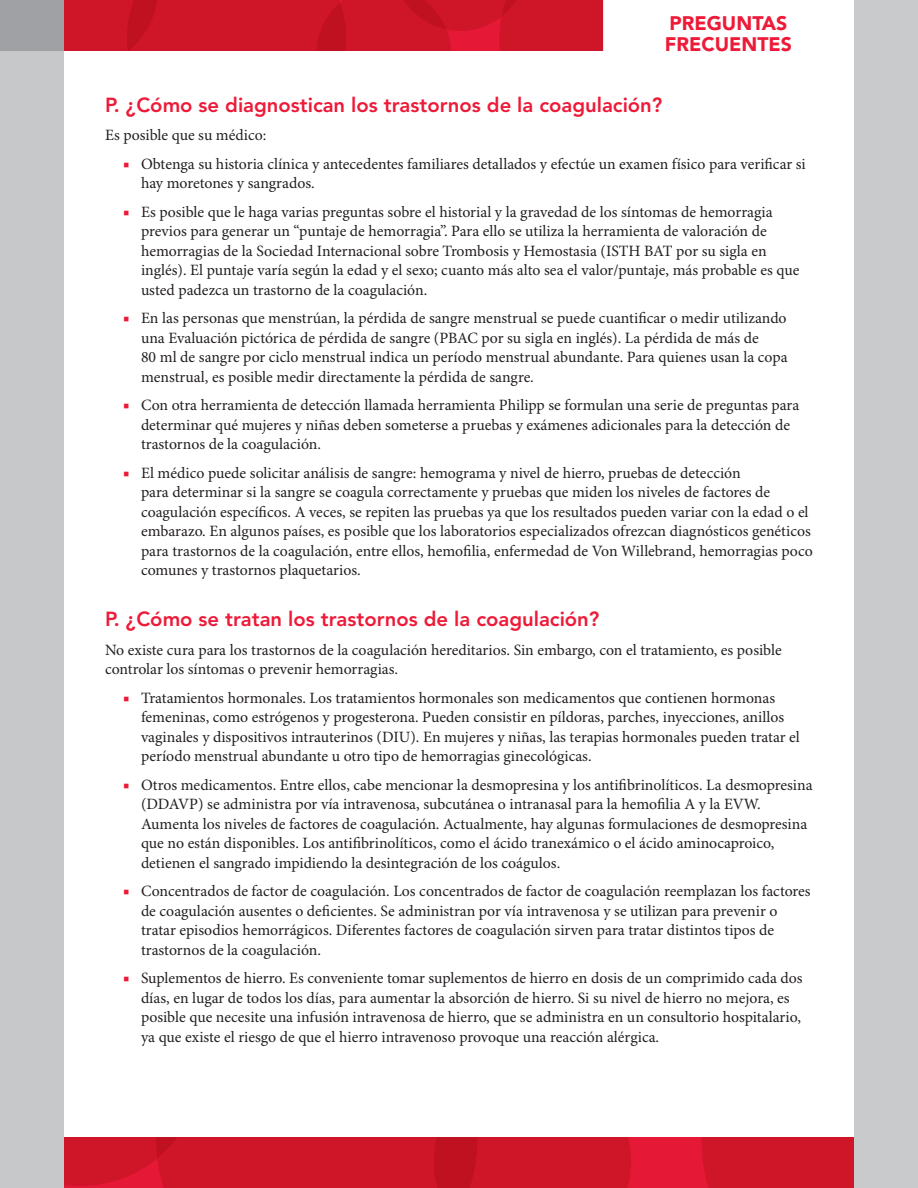
<style>
.page{position:relative;width:918px;height:1188px;background:#fff}
.page>*{position:absolute;margin:0;border:0;box-sizing:border-box;transform-origin:0 0}
.L2{font:800 20.25px "Avenir LT Std";color:#ed1a38}
.t1{font:900 19.5px/20.4px "Avenir LT Std";color:#ed1a38}
.Body{font:15.75px/19.5px "Minion Pro";color:#231f20}
.s1{color:#ed1a38}
</style>
<div class="page">
<div style="left:0;top:51px;width:64px;height:1137px;background:#c7c8ca"></div>
<div style="left:854px;top:0;width:64px;height:1188px;background:#c9cacc"></div>
<div style="left:64px;top:1137px;width:790px;height:51px;background:#e51836"></div>
<svg style="left:64px;top:1137px;width:567px;height:51px;background:#ce1528"></svg>
<div style="left:702px;top:1137px;width:152px;height:51px;background:#cf1629"></div>
<div style="left:0;top:0;width:64px;height:51px;background:#a0a1a5"></div>
<svg style="left:64px;top:0;width:539px;height:51px;background:#ce1528"></svg>
<p class="t1" style="left:665px;top:13px;width:129px">PREGUNTAS<br>FRECUENTES</p>
<p class="L2" style="left:105px;top:93px;width:559px">P. ¿Cómo se diagnostican los trastornos de la coagulación?</p>
<p class="Body" style="left:105px;top:126px;width:163px">Es posible que su médico:</p>
<p class="Body" style="left:141px;top:155px;width:666px;text-indent:-18px"><span class="s1">■</span> Obtenga su historia clínica y antecedentes familiares detallados y efectúe un examen físico para verificar si hay moretones y sangrados.</p>
<p class="Body" style="left:141px;top:203px;width:660px;text-indent:-18px"><span class="s1">■</span> Es posible que le haga varias preguntas sobre el historial y la gravedad de los síntomas de hemorragia previos para generar un “puntaje de hemorragia”. Para ello se utiliza la herramienta de valoración de hemorragias de la Sociedad Internacional sobre Trombosis y Hemostasia (ISTH BAT por su sigla en inglés). El puntaje varía según la edad y el sexo; cuanto más alto sea el valor/puntaje, más probable es que usted padezca un trastorno de la coagulación.</p>
<p class="Body" style="left:141px;top:309px;width:648px;text-indent:-18px"><span class="s1">■</span> En las personas que menstrúan, la pérdida de sangre menstrual se puede cuantificar o medir utilizando una Evaluación pictórica de pérdida de sangre (PBAC por su sigla en inglés). La pérdida de más de<br>80 ml de sangre por ciclo menstrual indica un período menstrual abundante. Para quienes usan la copa menstrual, es posible medir directamente la pérdida de sangre.</p>
<p class="Body" style="left:141px;top:396px;width:660px;text-indent:-18px"><span class="s1">■</span> Con otra herramienta de detección llamada herramienta Philipp se formulan una serie de preguntas para determinar qué mujeres y niñas deben someterse a pruebas y exámenes adicionales para la detección de trastornos de la coagulación.</p>
<p class="Body" style="left:141px;top:464px;width:673px;text-indent:-18px"><span class="s1">■</span> El médico puede solicitar análisis de sangre: hemograma y nivel de hierro, pruebas de detección<br>para determinar si la sangre se coagula correctamente y pruebas que miden los niveles de factores de coagulación específicos. A veces, se repiten las pruebas ya que los resultados pueden variar con la edad o el embarazo. En algunos países, es posible que los laboratorios especializados ofrezcan diagnósticos genéticos para trastornos de la coagulación, entre ellos, hemofilia, enfermedad de Von Willebrand, hemorragias poco comunes y trastornos plaquetarios.</p>
<p class="L2" style="left:105px;top:607px;width:496px">P. ¿Cómo se tratan los trastornos de la coagulación?</p>
<p class="Body" style="left:105px;top:641px;width:678px">No existe cura para los trastornos de la coagulación hereditarios. Sin embargo, con el tratamiento, es posible controlar los síntomas o prevenir hemorragias.</p>
<p class="Body" style="left:141px;top:689px;width:660px;text-indent:-18px"><span class="s1">■</span> Tratamientos hormonales. Los tratamientos hormonales son medicamentos que contienen hormonas femeninas, como estrógenos y progesterona. Pueden consistir en píldoras, parches, inyecciones, anillos vaginales y dispositivos intrauterinos (DIU). En mujeres y niñas, las terapias hormonales pueden tratar el período menstrual abundante u otro tipo de hemorragias ginecológicas.</p>
<p class="Body" style="left:141px;top:776px;width:673px;text-indent:-18px"><span class="s1">■</span> Otros medicamentos. Entre ellos, cabe mencionar la desmopresina y los antifibrinolíticos. La desmopresina (DDAVP) se administra por vía intravenosa, subcutánea o intranasal para la hemofilia A y la EVW.<br>Aumenta los niveles de factores de coagulación. Actualmente, hay algunas formulaciones de desmopresina que no están disponibles. Los antifibrinolíticos, como el ácido tranexámico o el ácido aminocaproico, detienen el sangrado impidiendo la desintegración de los coágulos.</p>
<p class="Body" style="left:141px;top:882px;width:671px;text-indent:-18px"><span class="s1">■</span> Concentrados de factor de coagulación. Los concentrados de factor de coagulación reemplazan los factores de coagulación ausentes o deficientes. Se administran por vía intravenosa y se utilizan para prevenir o tratar episodios hemorrágicos. Diferentes factores de coagulación sirven para tratar distintos tipos de trastornos de la coagulación.</p>
<p class="Body" style="left:141px;top:969px;width:663px;text-indent:-18px"><span class="s1">■</span> Suplementos de hierro. Es conveniente tomar suplementos de hierro en dosis de un comprimido cada dos días, en lugar de todos los días, para aumentar la absorción de hierro. Si su nivel de hierro no mejora, es posible que necesite una infusión intravenosa de hierro, que se administra en un consultorio hospitalario, ya que existe el riesgo de que el hierro intravenoso provoque una reacción alérgica.</p>
</div>
